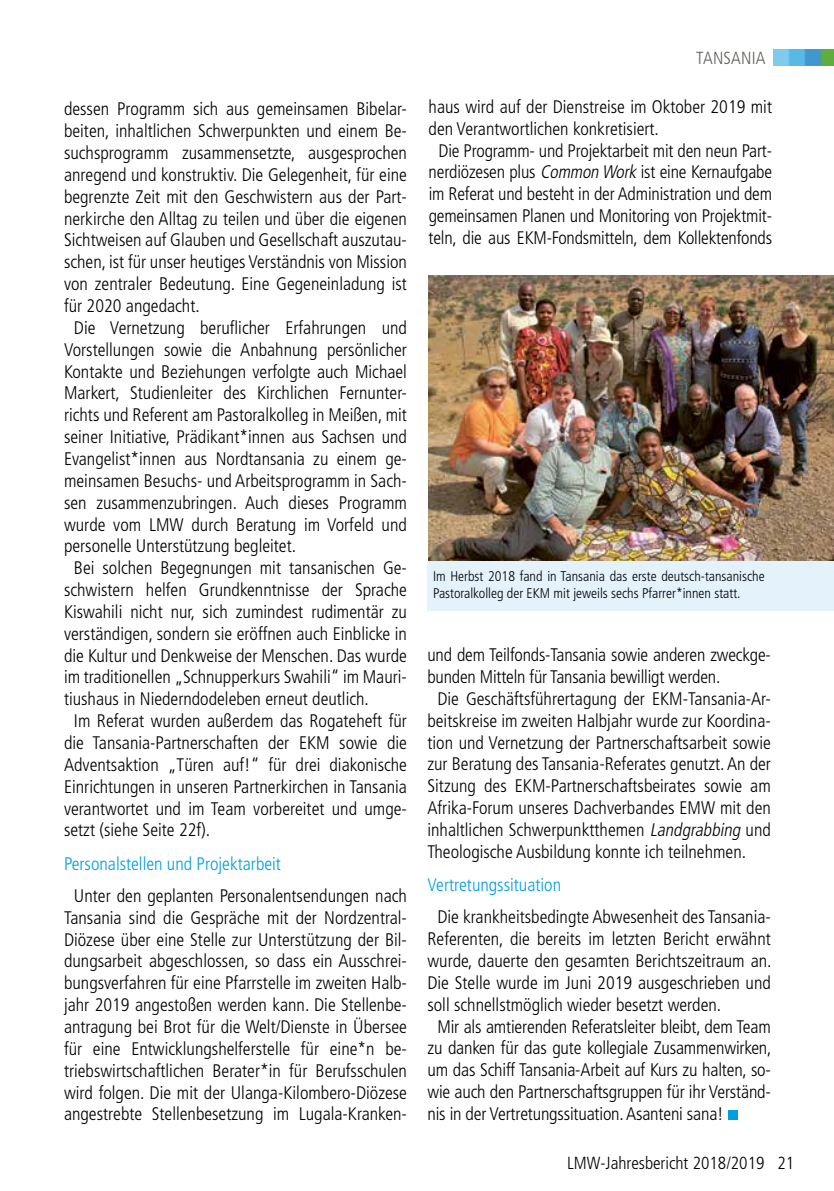
<style>
.page{position:relative;width:834px;height:1191px;background:#fff}
.page>*{position:absolute;margin:0;border:0;box-sizing:border-box;transform-origin:0 0}
.t1{font:300 condensed 18.2px/21.9px "Frutiger";color:#000;text-align:center}
.t2{font:300 condensed 18.2px "Frutiger";color:#009fe0}
.t3{font:300 condensed 17.5px "Frutiger";color:#000}
.t4{font:300 condensed 17.5px "Frutiger";color:#625f57}
.t5{font:300 condensed 14px/16.8px "Frutiger";color:#000}
.s1{font-style:italic}
</style>
<div class="page">
<img style="left:773px;top:50px;width:60px;height:15px">
<div style="left:427px;top:561px;width:406px;height:49px;background:#e3f2fb"></div>
<img style="left:428px;top:275px;width:405px;height:286px">
<div style="left:727px;top:1110px;width:10px;height:10px;background:#009fe0"></div>
<p class="t1" style="left:64px;top:98px;width:344px">dessen Programm sich aus gemeinsamen Bibelar-</p>
<p class="t1" style="left:64px;top:120px;width:344px">beiten, inhaltlichen Schwerpunkten und einem Be-</p>
<p class="t1" style="left:64px;top:142px;width:344px">suchsprogramm zusammensetzte, ausgesprochen</p>
<p class="t1" style="left:64px;top:164px;width:344px">anregend und konstruktiv. Die Gelegenheit, für eine</p>
<p class="t1" style="left:64px;top:186px;width:344px">begrenzte Zeit mit den Geschwistern aus der Part-</p>
<p class="t1" style="left:64px;top:208px;width:344px">nerkirche den Alltag zu teilen und über die eigenen</p>
<p class="t1" style="left:64px;top:229px;width:344px">Sichtweisen auf Glauben und Gesellschaft auszutau-</p>
<p class="t1" style="left:64px;top:251px;width:344px">schen, ist für unser heutiges Verständnis von Mission</p>
<p class="t1" style="left:64px;top:273px;width:344px">von zentraler Bedeutung. Eine Gegeneinladung ist</p>
<p class="t1" style="left:64px;top:295px;width:137px">für 2020 angedacht.</p>
<p class="t1" style="left:74px;top:317px;width:334px">Die Vernetzung beruflicher Erfahrungen und</p>
<p class="t1" style="left:64px;top:339px;width:344px">Vorstellungen sowie die Anbahnung persönlicher</p>
<p class="t1" style="left:64px;top:360px;width:344px">Kontakte und Beziehungen verfolgte auch Michael</p>
<p class="t1" style="left:64px;top:382px;width:344px">Markert, Studienleiter des Kirchlichen Fernunter-</p>
<p class="t1" style="left:64px;top:404px;width:344px">richts und Referent am Pastoralkolleg in Meißen, mit</p>
<p class="t1" style="left:64px;top:426px;width:344px">seiner Initiative, Prädikant*innen aus Sachsen und</p>
<p class="t1" style="left:64px;top:448px;width:344px">Evangelist*innen aus Nordtansania zu einem ge-</p>
<p class="t1" style="left:64px;top:470px;width:344px">meinsamen Besuchs- und Arbeitsprogramm in Sach-</p>
<p class="t1" style="left:64px;top:491px;width:344px">sen zusammenzubringen. Auch dieses Programm</p>
<p class="t1" style="left:64px;top:513px;width:344px">wurde vom LMW durch Beratung im Vorfeld und</p>
<p class="t1" style="left:64px;top:535px;width:233px">personelle Unterstützung begleitet.</p>
<p class="t1" style="left:74px;top:557px;width:334px">Bei solchen Begegnungen mit tansanischen Ge-</p>
<p class="t1" style="left:64px;top:579px;width:344px">schwistern helfen Grundkenntnisse der Sprache</p>
<p class="t1" style="left:64px;top:601px;width:344px">Kiswahili nicht nur, sich zumindest rudimentär zu</p>
<p class="t1" style="left:64px;top:623px;width:344px">verständigen, sondern sie eröffnen auch Einblicke in</p>
<p class="t1" style="left:64px;top:644px;width:344px">die Kultur und Denkweise der Menschen. Das wurde</p>
<p class="t1" style="left:64px;top:666px;width:344px">im traditionellen „Schnupperkurs Swahili“ im Mauri-</p>
<p class="t1" style="left:64px;top:688px;width:306px">tiushaus in Niederndodeleben erneut deutlich.</p>
<p class="t1" style="left:74px;top:710px;width:334px">Im Referat wurden außerdem das Rogateheft für</p>
<p class="t1" style="left:64px;top:732px;width:344px">die Tansania-Partnerschaften der EKM sowie die</p>
<p class="t1" style="left:64px;top:754px;width:344px">Adventsaktion „Türen auf!“ für drei diakonische</p>
<p class="t1" style="left:64px;top:775px;width:344px">Einrichtungen in unseren Partnerkirchen in Tansania</p>
<p class="t1" style="left:64px;top:797px;width:344px">verantwortet und im Team vorbereitet und umge-</p>
<p class="t1" style="left:64px;top:819px;width:148px">setzt (siehe Seite 22f).</p>
<p class="t2" style="left:64px;top:853px;width:218px">Personalstellen und Projektarbeit</p>
<p class="t1" style="left:64px;top:885px;width:344px">Unter den geplanten Personalentsendungen nach Tansania sind die Gespräche mit der Nordzentral-Diözese über eine Stelle zur Unterstützung der Bil&shy;dungsarbeit abgeschlossen, so dass ein Ausschrei&shy;bungsverfahren für eine Pfarrstelle im zweiten Halb&shy;jahr 2019 angestoßen werden kann. Die Stellenbe&shy;antragung bei Brot für die Welt/Dienste in Übersee für eine Entwicklungshelferstelle für eine*n be&shy;triebswirtschaftlichen Berater*in für Berufsschulen wird folgen. Die mit der Ulanga-Kilombero-Diözese angestrebte Stellenbesetzung im Lugala-Kranken-</p>
<p class="t4" style="left:696px;top:48px;width:17px">Tansania</p>
<p class="t1" style="left:428px;top:96px;width:345px">haus wird auf der Dienstreise im Oktober 2019 mit</p>
<p class="t1" style="left:428px;top:118px;width:232px">den Verantwortlichen konkretisiert.</p>
<p class="t1" style="left:438px;top:140px;width:335px">Die Programm- und Projektarbeit mit den neun Part-</p>
<p class="t1" style="left:428px;top:161px;width:345px">nerdiözesen plus <span class="s1">Common Work</span> ist eine Kernaufgabe</p>
<p class="t1" style="left:428px;top:183px;width:345px">im Referat und besteht in der Administration und dem</p>
<p class="t1" style="left:428px;top:205px;width:345px">gemeinsamen Planen und Monitoring von Projektmit-</p>
<p class="t1" style="left:428px;top:227px;width:345px">teln, die aus EKM-Fondsmitteln, dem Kollektenfonds</p>
<p class="t5" style="left:433px;top:568px;width:333px">Im Herbst 2018 fand in Tansania das erste deutsch-tansanische<br>Pastoralkolleg der EKM mit jeweils sechs Pfarrer*innen statt.</p>
<p class="t1" style="left:427px;top:644px;width:345px">und dem Teilfonds-Tansania sowie anderen zweckge-</p>
<p class="t1" style="left:427px;top:666px;width:294px">bunden Mitteln für Tansania bewilligt werden.</p>
<p class="t1" style="left:437px;top:688px;width:335px">Die Geschäftsführertagung der EKM-Tansania-Ar-</p>
<p class="t1" style="left:427px;top:710px;width:345px">beitskreise im zweiten Halbjahr wurde zur Koordina-</p>
<p class="t1" style="left:427px;top:731px;width:345px">tion und Vernetzung der Partnerschaftsarbeit sowie</p>
<p class="t1" style="left:427px;top:753px;width:345px">zur Beratung des Tansania-Referates genutzt. An der</p>
<p class="t1" style="left:427px;top:775px;width:345px">Sitzung des EKM-Partnerschaftsbeirates sowie am</p>
<p class="t1" style="left:427px;top:797px;width:345px">Afrika-Forum unseres Dachverbandes EMW mit den</p>
<p class="t1" style="left:427px;top:819px;width:345px">inhaltlichen Schwerpunktthemen <span class="s1">Landgrabbing</span> und</p>
<p class="t1" style="left:427px;top:841px;width:320px">Theologische Ausbildung konnte ich teilnehmen.</p>
<p class="t2" style="left:427px;top:874px;width:135px">Vertretungssituation</p>
<p class="t1" style="left:437px;top:906px;width:335px">Die krankheitsbedingte Abwesenheit des Tansania-</p>
<p class="t1" style="left:427px;top:928px;width:345px">Referenten, die bereits im letzten Bericht erwähnt</p>
<p class="t1" style="left:427px;top:950px;width:345px">wurde, dauerte den gesamten Berichtszeitraum an.</p>
<p class="t1" style="left:427px;top:972px;width:345px">Die Stelle wurde im Juni 2019 ausgeschrieben und</p>
<p class="t1" style="left:427px;top:993px;width:295px">soll schnellstmöglich wieder besetzt werden.</p>
<p class="t1" style="left:437px;top:1015px;width:335px">Mir als amtierenden Referatsleiter bleibt, dem Team</p>
<p class="t1" style="left:427px;top:1037px;width:345px">zu danken für das gute kollegiale Zusammenwirken,</p>
<p class="t1" style="left:427px;top:1059px;width:345px">um das Schiff Tansania-Arbeit auf Kurs zu halten, so-</p>
<p class="t1" style="left:427px;top:1081px;width:345px">wie auch den Partnerschaftsgruppen für ihr Verständ-</p>
<p class="t1" style="left:427px;top:1103px;width:298px">nis in der Vertretungssituation. Asanteni sana!</p>
<p class="t3" style="left:567px;top:1153px;width:229px">LMW-Jahresbericht 2018/2019 21</p>
</div>
